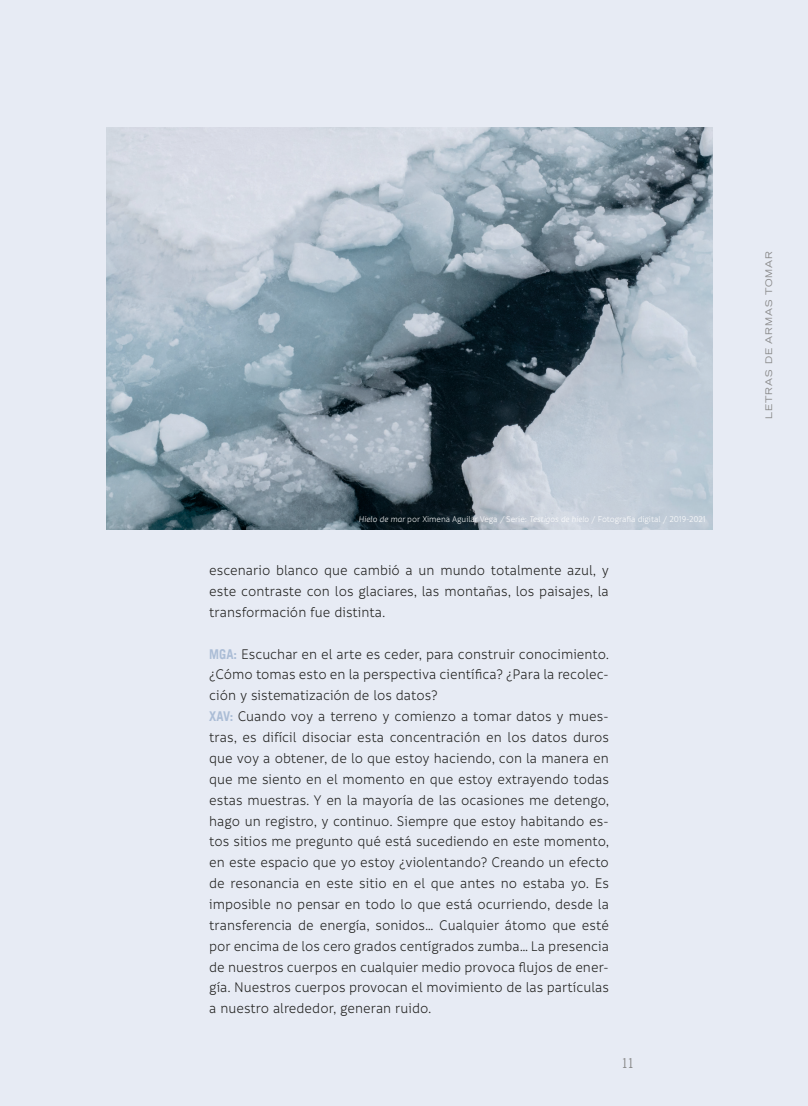
<style>
.page{position:relative;width:808px;height:1106px;background:#e7ebf4}
.page>*{position:absolute;margin:0;border:0;box-sizing:border-box;transform-origin:0 0}
.Cuerpo_de_texto_sin{font:15px/20.9px "Informative";color:#1d1d1b;text-align:justify;scale:.95 1}
.Cuerpo_de_texto_con{font:15px/20.9px "Informative";color:#1d1d1b;text-align:justify;scale:.95 1}
.t1{font:13.5px "Trade Gothic LT Cond Eighteen";color:#878787}
.Pies_de_fotos{font:9px "Informative";letter-spacing:-.01em;color:#fff;scale:.95 1}
.t2{font:expanded 9px "Trade Gothic LT";letter-spacing:.1em;color:#878787}
.s1{font-style:italic}
.s2{font-family:"Trade Gothic LT";font-weight:700;font-size:13.5px;color:#abbdd6}
</style>
<div class="page">
<img style="left:106px;top:128px;width:606px;height:401px">
<p class="Pies_de_fotos" style="left:358px;top:514px;width:367px"><span class="s1">Hielo de mar</span> por Ximena Aguilar Vega <span class="s1">/</span> Serie: <span class="s1">Testigos de hielo</span> / Fotografía digital / 2019-2021</p>
<p class="Cuerpo_de_texto_con" style="left:209px;top:560px;width:422px">escenario blanco que cambió a un mundo totalmente azul, y este contraste con los glaciares, las montañas, los paisajes, la transformación fue distinta.</p>
<p class="Cuerpo_de_texto_sin" style="left:209px;top:644px;width:423px"><span class="s2">MGA:</span> Escuchar en el arte es ceder, para construir conocimiento. ¿Cómo tomas esto en la perspectiva científica? ¿Para la recolec&shy;ción y sistematización de los datos?</p>
<p class="Cuerpo_de_texto_sin" style="left:209px;top:706px;width:423px"><span class="s2">XAV:</span> Cuando voy a terreno y comienzo a tomar datos y mues&shy;tras, es difícil disociar esta concentración en los datos duros que voy a obtener, de lo que estoy haciendo, con la manera en que me siento en el momento en que estoy extrayendo todas estas muestras. Y en la mayoría de las ocasiones me detengo, hago un registro, y continuo. Siempre que estoy habitando es&shy;tos sitios me pregunto qué está sucediendo en este momento, en este espacio que yo estoy ¿violentando? Creando un efecto de resonancia en este sitio en el que antes no estaba yo. Es imposible no pensar en todo lo que está ocurriendo, desde la transferencia de energía, sonidos… Cualquier átomo que esté por encima de los cero grados centígrados zumba… La presencia de nuestros cuerpos en cualquier medio provoca flujos de ener&shy;gía. Nuestros cuerpos provocan el movimiento de las partículas a nuestro alrededor, generan ruido.</p>
<p class="t1" style="left:622px;top:1055px;width:13px">11</p>
<p class="t2" style="left:763px;top:419px;width:169px;rotate:-90deg">LETRAS DE ARMAS TOMAR</p>
</div>
